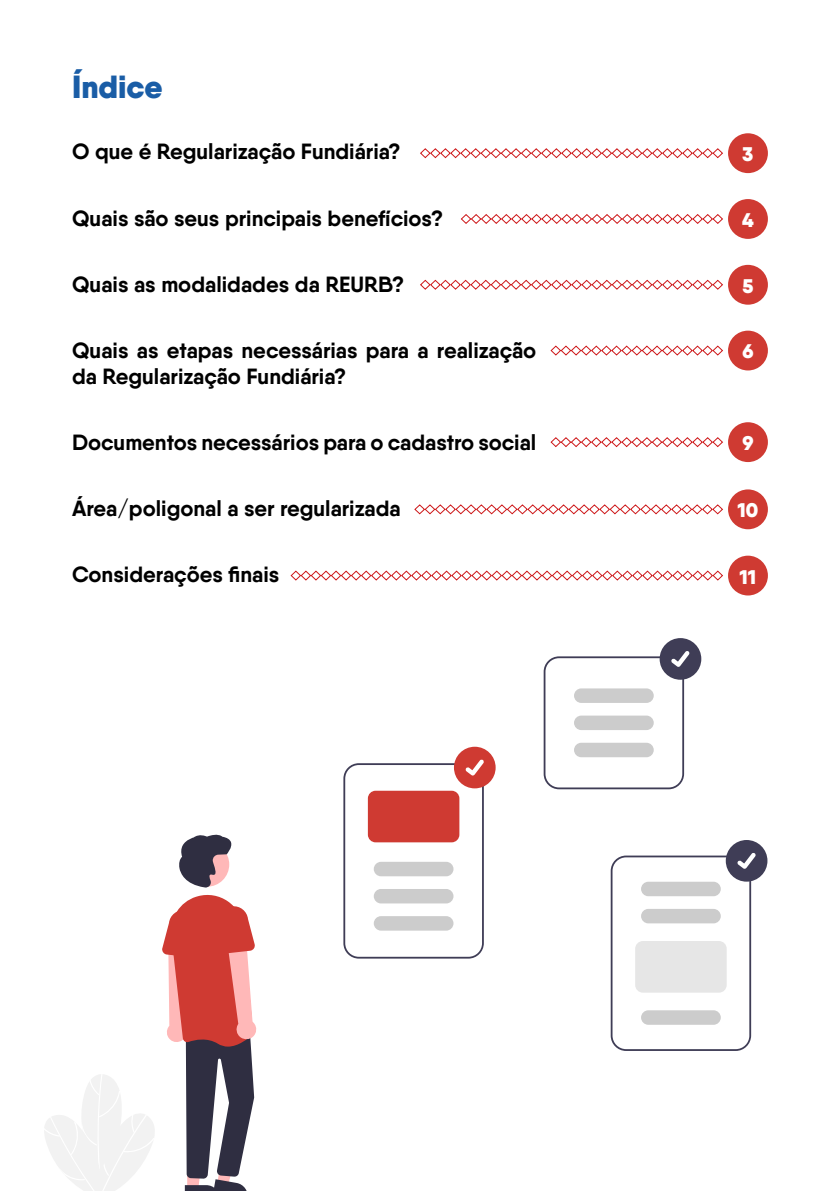
<style>
.page{position:relative;width:840px;height:1191px;background:#fff}
.page>*{position:absolute;margin:0;border:0;box-sizing:border-box;transform-origin:0 0}
.t1{font:900 32px "Qanelas";color:#1a5da6}
.t2{font:700 22px/26.4px "Qanelas";color:#000}
.t3{font:900 19.8px "Qanelas";color:#fff}
</style>
<div class="page">
<div style="left:727px;top:133px;width:40px;height:40px;background:#cf3a32;border-radius:50%"></div>
<div style="left:727px;top:199px;width:40px;height:40px;background:#cf3a32;border-radius:50%"></div>
<div style="left:727px;top:265px;width:40px;height:40px;background:#cf3a32;border-radius:50%"></div>
<div style="left:727px;top:331px;width:40px;height:39px;background:#cf3a32;border-radius:50%"></div>
<div style="left:727px;top:422px;width:40px;height:40px;background:#cf3a32;border-radius:50%"></div>
<div style="left:727px;top:489px;width:40px;height:40px;background:#cf3a32;border-radius:50%"></div>
<div style="left:727px;top:555px;width:40px;height:40px;background:#cf3a32;border-radius:50%"></div>
<svg style="left:420px;top:148px;width:303px;height:11px"></svg>
<svg style="left:460px;top:214px;width:263px;height:10px"></svg>
<svg style="left:420px;top:279px;width:303px;height:11px"></svg>
<svg style="left:550px;top:345px;width:173px;height:11px"></svg>
<svg style="left:550px;top:437px;width:173px;height:11px"></svg>
<svg style="left:414px;top:504px;width:309px;height:11px"></svg>
<svg style="left:290px;top:570px;width:433px;height:11px"></svg>
<svg style="left:44px;top:1074px;width:111px;height:117px"></svg>
<svg style="left:162px;top:894px;width:95px;height:297px"></svg>
<svg style="left:179px;top:834px;width:53px;height:53px"></svg>
<div style="left:453px;top:746px;width:42px;height:42px;background:#cf3a32;border-radius:50%"></div>
<svg style="left:343px;top:759px;width:140px;height:199px"></svg>
<div style="left:725px;top:840px;width:42px;height:41px;background:#3f3d56;border-radius:50%"></div>
<svg style="left:610px;top:852px;width:145px;height:199px"></svg>
<div style="left:659px;top:638px;width:42px;height:41px;background:#3f3d56;border-radius:50%"></div>
<svg style="left:543px;top:650px;width:146px;height:139px"></svg>
<h1 class="t1" style="left:72px;top:66px;width:92px">Índice</h1>
<p class="t2" style="left:72px;top:138px;width:330px">O que é Regularização Fundiária?</p>
<p class="t3" style="left:742px;top:141px;width:12px">3</p>
<p class="t2" style="left:72px;top:204px;width:372px">Quais são seus principais benefícios?</p>
<p class="t3" style="left:741px;top:207px;width:13px">4</p>
<p class="t2" style="left:72px;top:270px;width:333px">Quais as modalidades da REURB?</p>
<p class="t3" style="left:742px;top:273px;width:12px">5</p>
<p class="t2" style="left:72px;top:337px;width:465px">Quais as etapas necessárias para a realização da Regularização Fundiária?</p>
<p class="t3" style="left:742px;top:339px;width:13px">6</p>
<p class="t2" style="left:72px;top:429px;width:465px">Documentos necessários para o cadastro social</p>
<p class="t3" style="left:742px;top:430px;width:13px">9</p>
<p class="t2" style="left:72px;top:495px;width:330px">Área/poligonal a ser regularizada</p>
<p class="t3" style="left:737px;top:497px;width:22px">10</p>
<p class="t2" style="left:72px;top:561px;width:209px">Considerações finais</p>
<p class="t3" style="left:739px;top:564px;width:18px">11</p>
</div>
